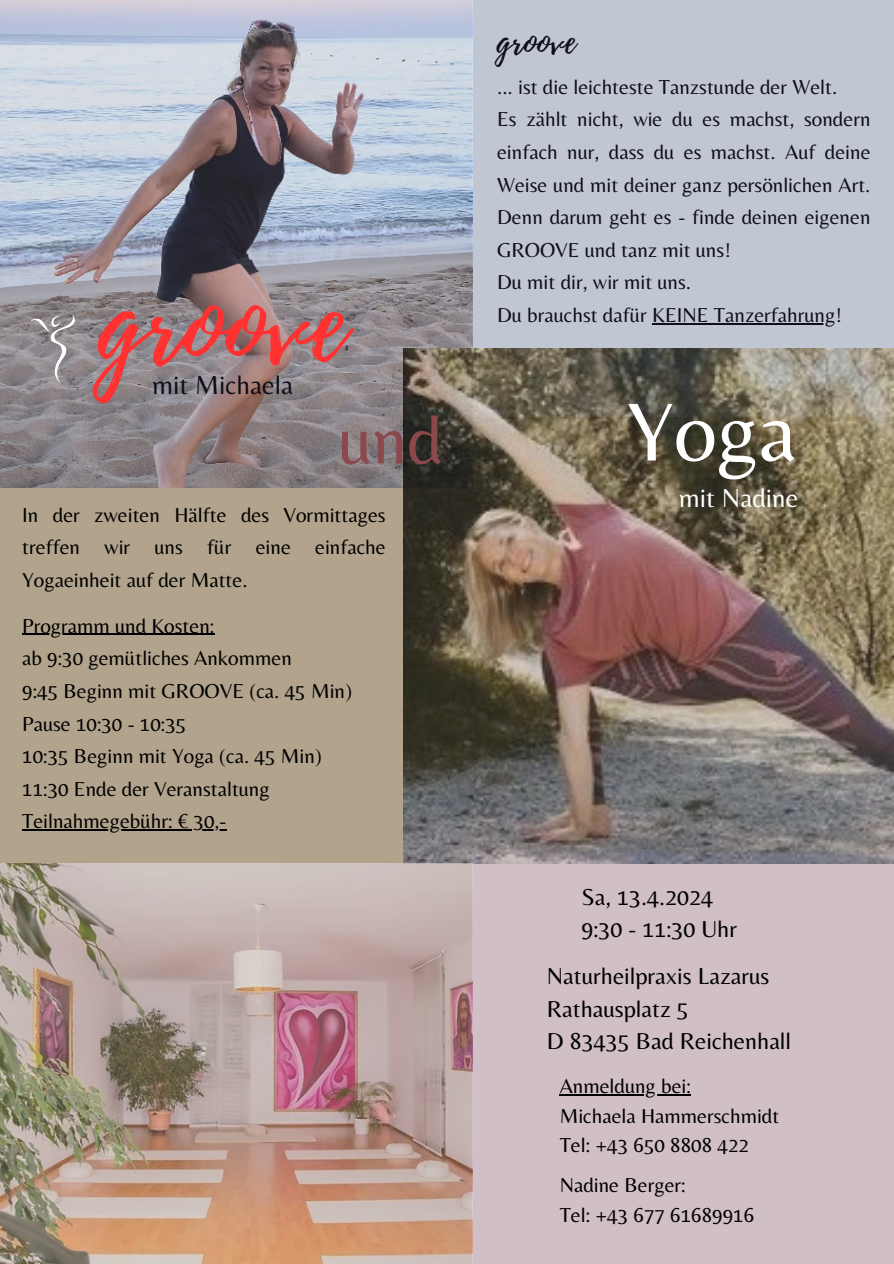
<style>
.page{position:relative;width:894px;height:1264px;background:#fff}
.page>*{position:absolute;margin:0;border:0;box-sizing:border-box;transform-origin:0 0}
.t1{font:107.85px "Playlist Script";color:#ff3131}
.t2{font:85.35px "Belleza";color:#fff}
.t3{font:70.35px "Belleza";color:#8c494d}
.t4{font:34.5px "Playlist Script";color:#100e19}
.t5{font:27px "Belleza";color:#100e19}
.t6{font:27px "Belleza";color:#fff}
.t7{font:24px/32.7px "Belleza";color:#000}
.t8{font:21px/32.7px "Belleza";color:#000;text-align:justify}
.t9{font:21px/32.7px "Belleza";color:#100e19;text-align:justify}
</style>
<div class="page">
<div style="left:0;top:0;width:893px;height:1263px;background:#b1a38c"></div>
<div style="left:472px;top:0;width:421px;height:416px;background:#c0c6d2"></div>
<div style="left:472px;top:853px;width:421px;height:410px;background:#d0bfc6"></div>
<img style="left:0;top:0;width:472px;height:487px">
<img style="left:403px;top:348px;width:490px;height:515px">
<img style="left:0;top:863px;width:472px;height:400px">
<img style="left:30px;top:314px;width:44px;height:69px">
<hr style="left:652px;top:323px;width:183px;height:1px;background:#100e19">
<hr style="left:559px;top:1094px;width:131px;height:1px;background:#000">
<hr style="left:22px;top:633px;width:192px;height:2px;background:#000">
<hr style="left:22px;top:829px;width:204px;height:1px;background:#000">
<h3 class="t4" style="left:497px;top:17px;width:80px">groove</h3>
<p class="t9" style="left:497px;top:70px;width:341px">... ist die leichteste Tanzstunde der Welt.</p>
<p class="t9" style="left:497px;top:102px;width:375px">Es zählt nicht, wie du es machst, sondern einfach nur, dass du es machst. Auf deine Weise und mit deiner ganz persönlichen Art.<br>Denn darum geht es - finde deinen eigenen GROOVE und tanz mit uns!</p>
<p class="t9" style="left:497px;top:266px;width:195px">Du mit dir, wir mit uns.</p>
<p class="t9" style="left:497px;top:298px;width:346px">Du brauchst dafür KEINE Tanzerfahrung!</p>
<p class="t1" style="left:99px;top:246px;width:248px">groove</p>
<h2 class="t3" style="left:338px;top:398px;width:106px">und</h2>
<h4 class="t2" style="left:626px;top:381px;width:171px">Yoga</h4>
<p class="t5" style="left:152px;top:369px;width:142px">mit Michaela</p>
<h1 class="t8" style="left:22px;top:498px;width:365px">In der zweiten Hälfte des Vormittages treffen wir uns für eine einfache Yogaeinheit auf der Matte.</h1>
<p class="t8" style="left:22px;top:609px;width:193px">Programm und Kosten:</p>
<h5 class="t8" style="left:22px;top:641px;width:271px">ab 9:30 gemütliches Ankommen</h5>
<p class="t8" style="left:22px;top:674px;width:331px">9:45 Beginn mit GROOVE (ca. 45 Min)</p>
<h5 class="t8" style="left:22px;top:706px;width:166px">Pause 10:30 - 10:35</h5>
<p class="t8" style="left:22px;top:739px;width:301px">10:35 Beginn mit Yoga (ca. 45 Min)</p>
<p class="t8" style="left:22px;top:772px;width:249px">11:30 Ende der Veranstaltung</p>
<p class="t8" style="left:22px;top:804px;width:206px">Teilnahmegebühr: € 30,-</p>
<p class="t6" style="left:678px;top:481px;width:121px">mit Nadine</p>
<p class="t7" style="left:581px;top:879px;width:133px">Sa, 13.4.2024</p>
<p class="t7" style="left:581px;top:912px;width:157px">9:30 - 11:30 Uhr</p>
<p class="t7" style="left:546px;top:959px;width:224px">Naturheilpraxis Lazarus<br>Rathausplatz 5</p>
<h4 class="t7" style="left:546px;top:1024px;width:246px">D 83435 Bad Reichenhall</h4>
<p class="t8" style="left:559px;top:1069px;width:133px">Anmeldung bei:</p>
<p class="t8" style="left:559px;top:1098px;width:221px">Michaela Hammerschmidt</p>
<p class="t8" style="left:559px;top:1128px;width:191px">Tel: +43 650 8808 422</p>
<p class="t8" style="left:559px;top:1168px;width:127px">Nadine Berger:</p>
<p class="t8" style="left:559px;top:1197px;width:196px">Tel: +43 677 61689916</p>
</div>
